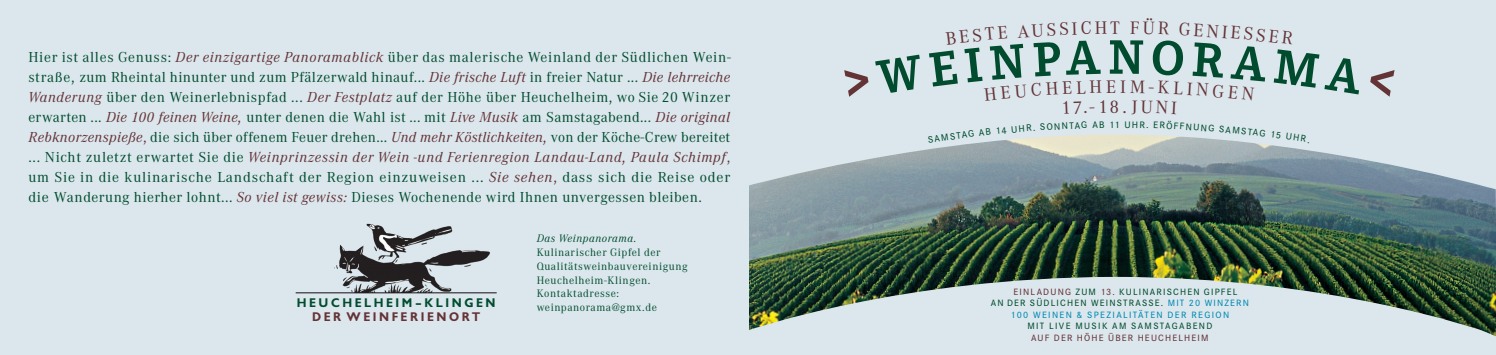
<style>
.page{position:relative;width:1496px;height:355px;background:#fff}
.page>*{position:absolute;margin:0;border:0;box-sizing:border-box;transform-origin:0 0}
.t1{font:700 50px "Corporate E";color:#014c2e}
.t2{font:18.75px "Corporate A";color:#643336}
.t3{font:15px/20px "Corporate A";letter-spacing:.035em;color:#014c2e;text-align:justify}
.t4{font:700 13px "Giltus T";letter-spacing:.2em;color:#014c2e}
.t5{font:700 13px "Giltus T";letter-spacing:.2em;color:#643336}
.t6{font:11.25px "Corporate A";letter-spacing:.05em;color:#014c2e}
.t7{font:italic 11.25px "Corporate A";letter-spacing:.05em;color:#014c2e}
.t8{font:500 9.75px "Corporate S";color:#014c2e}
.t9{font:500 9.5px "Corporate S";letter-spacing:.125em;color:#014c2e}
.t10{font:500 9.5px "Corporate S";letter-spacing:.145em;color:#0088b1}
.t11{font:500 9.5px "Corporate S";letter-spacing:.145em;color:#014c2e}
.t12{font:500 9.5px "Corporate S";letter-spacing:.125em;color:#643336}
.s1{font-style:italic;color:#643336}
.s2{color:#643336}
.s3{color:#0088b1}
</style>
<div class="page">
<div style="left:748px;top:0;width:747px;height:354px;background:#dbe7ed"></div>
<svg style="left:1481px;top:185px;width:14px;height:151px;background:#45635a"></svg>
<img style="left:749px;top:156px;width:732px;height:174px">
<div style="left:0;top:0;width:748px;height:354px;background:#dbe7ed"></div>
<img style="left:296px;top:223px;width:200px;height:70px">
<svg style="left:887px;top:134px;width:456px;height:22px"></svg>
<p class="t3" style="left:28px;top:48px;width:704px">Hier ist alles Genuss: <span class="s1">Der einzigartige Panoramablick</span> über das malerische Weinland der Südlichen Wein&shy;straße, zum Rheintal hinunter und zum Pfälzerwald hinauf... <span class="s1">Die frische Luft</span> in freier Natur ... <span class="s1">Die lehrreiche Wanderung</span> über den Weinerlebnispfad ... <span class="s1">Der Festplatz</span> auf der Höhe über Heuchelheim, wo Sie 20 Winzer erwarten ... <span class="s1">Die 100 feinen Weine,</span> unter denen die Wahl ist ... mit <span class="s1">Live Musik</span> am Samstagabend... <span class="s1">Die original Rebknorzenspieße</span><span class="s2">,</span> die sich über offenem Feuer drehen... <span class="s1">Und mehr Köstlichkeiten,</span> von der Köche-Crew bereitet ... Nicht zuletzt erwartet Sie die <span class="s1">Weinprinzessin der Wein -und Ferienregion Landau-Land, Paula Schimpf</span><span class="s2">, </span>um Sie in die kuli narische Landschaft der Region einzuweisen ... <span class="s1">Sie sehen</span><span class="s2">,</span> dass sich die Reise oder die Wanderung hierher lohnt... <span class="s1">So viel ist gewiss:</span> Dieses Wochenende wird Ihnen unvergessen bleiben.</p>
<p class="t7" style="left:536px;top:234px;width:101px">Das Weinpanorama.</p>
<p class="t6" style="left:536px;top:248px;width:125px">Kulinarischer Gipfel der</p>
<p class="t6" style="left:536px;top:262px;width:153px">Qualitätsweinbauvereinigung</p>
<p class="t6" style="left:536px;top:275px;width:115px">Heuchelheim-Klingen.</p>
<p class="t6" style="left:536px;top:289px;width:84px">Kontaktadresse:</p>
<p class="t4" style="left:297px;top:298px;width:200px">HEUCHELHEIM –KLINGEN</p>
<p class="t6" style="left:536px;top:303px;width:122px">weinpanorama@gmx.de</p>
<p class="t5" style="left:312px;top:312px;width:170px">DER WEINFERIENORT</p>
<p class="t2" style="left:1110px;top:21px;width:11px">T</p>
<p class="t1" style="left:1108px;top:40px;width:37px">N</p>
<p class="t2" style="left:1120px;top:80px;width:7px">I</p>
<p class="t8" style="left:978px;top:129px;width:29px;rotate:-6deg">AB 14</p>
<p class="t2" style="left:1109px;top:100px;width:19px">8.</p>
<p class="t8" style="left:1109px;top:121px;width:23px">11 U</p>
<p class="t8" style="left:1166px;top:122px;width:28px;rotate:3deg">ÖFFN</p>
<p class="t8" style="left:1232px;top:126px;width:28px;rotate:6deg">MSTA</p>
<p class="t9" style="left:1013px;top:288px;width:225px"><span class="s2">EINLADUNG</span> ZUM <span class="s2">13.</span> KULINARISCHEN GIPFEL</p>
<p class="t9" style="left:990px;top:299px;width:260px">AN DER SÜDLICHEN WEINSTRASSE. <span class="s3">MIT 20 WINZERN</span></p>
<p class="t10" style="left:1010px;top:311px;width:220px">100 WEINEN &amp; SPEZIALITÄTEN DER REGION</p>
<p class="t11" style="left:1027px;top:322px;width:186px">MIT LIVE MUSIK AM SAMSTAGABEND</p>
<p class="t12" style="left:1031px;top:333px;width:179px">AUF DER HÖHE ÜBER HEUCHELHEIM</p>
</div>
